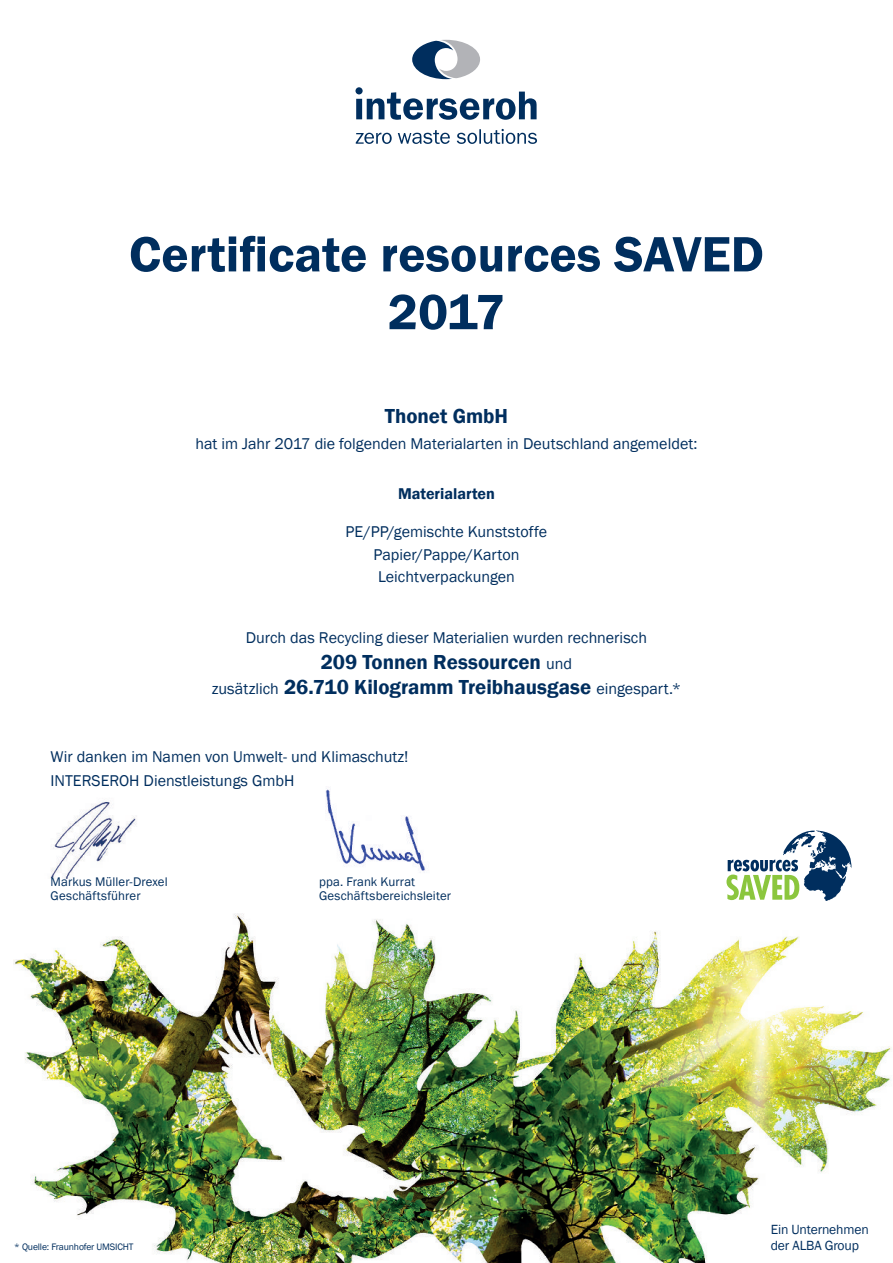
<style>
.page{position:relative;width:893px;height:1263px;background:#fff}
.page>*{position:absolute;margin:0;border:0;box-sizing:border-box;transform-origin:0 0}
.t1{font:600 51.3px/57.8px "Franklin Gothic";color:#002e5e;text-align:center}
.t2{font:600 20.85px/25.7px "Franklin Gothic";color:#002e5e;text-align:center}
.t3{font:16.05px/22.8px "Franklin Gothic";color:#002e5e;text-align:center}
.t4{font:600 16.05px "Franklin Gothic";color:#002e5e}
.t5{font:13.65px "Franklin Gothic";letter-spacing:-.01em;color:#002e5e}
.t6{font:12.9px/14.4px "Franklin Gothic";letter-spacing:.01em;color:#002e5e}
.t7{font:9.6px "Franklin Gothic";letter-spacing:-.015em;color:#002e5e}
.s1{font-weight:400;font-size:16.05px}
</style>
<div class="page">
<svg style="left:398px;top:130px;width:52px;height:14px"></svg>
<svg style="left:356px;top:133px;width:36px;height:11px"></svg>
<svg style="left:457px;top:129px;width:80px;height:15px"></svg>
<svg style="left:355px;top:87px;width:182px;height:33px"></svg>
<svg style="left:412px;top:40px;width:68px;height:39px"></svg>
<img style="left:14px;top:913px;width:878px;height:350px">
<svg style="left:726px;top:830px;width:125px;height:71px"></svg>
<img style="left:325px;top:788px;width:101px;height:83px">
<img style="left:50px;top:802px;width:87px;height:77px">
<h1 class="t1" style="left:129px;top:226px;width:636px">Certificate resources SAVED<br>2017</h1>
<p class="t2" style="left:385px;top:404px;width:125px">Thonet GmbH</p>
<p class="t3" style="left:195px;top:433px;width:504px">hat im Jahr 2017 die folgenden Materialarten in Deutschland angemeldet:</p>
<p class="t4" style="left:398px;top:484px;width:98px">Materialarten</p>
<p class="t3" style="left:346px;top:520px;width:203px">PE/PP/gemischte Kunststoffe<br>Papier/Pappe/Karton<br>Leichtverpackungen</p>
<p class="t3" style="left:246px;top:627px;width:403px">Durch das Recycling dieser Materialien wurden rechnerisch</p>
<p class="t2" style="left:212px;top:649px;width:471px">209 Tonnen Ressourcen <span class="s1">und<br>zusätzlich</span> 26.710 Kilogramm Treibhausgase <span class="s1">eingespart.*</span></p>
<p class="t3" style="left:51px;top:745px;width:359px;line-height:24px;text-align:left">Wir danken im Namen von Umwelt- und Klimaschutz!<br>INTERSEROH Dienstleistungs GmbH</p>
<p class="t6" style="left:51px;top:875px;width:119px">Markus Müller-Drexel<br>Geschäftsführer</p>
<p class="t6" style="left:319px;top:875px;width:134px">ppa. Frank Kurrat<br>Geschäftsbereichsleiter</p>
<p class="t5" style="left:771px;top:1221px;width:100px">Ein Unternehmen</p>
<p class="t7" style="left:14px;top:1241px;width:121px">* Quelle: Fraunhofer UMSICHT</p>
<p class="t5" style="left:771px;top:1237px;width:90px">der ALBA Group</p>
</div>
